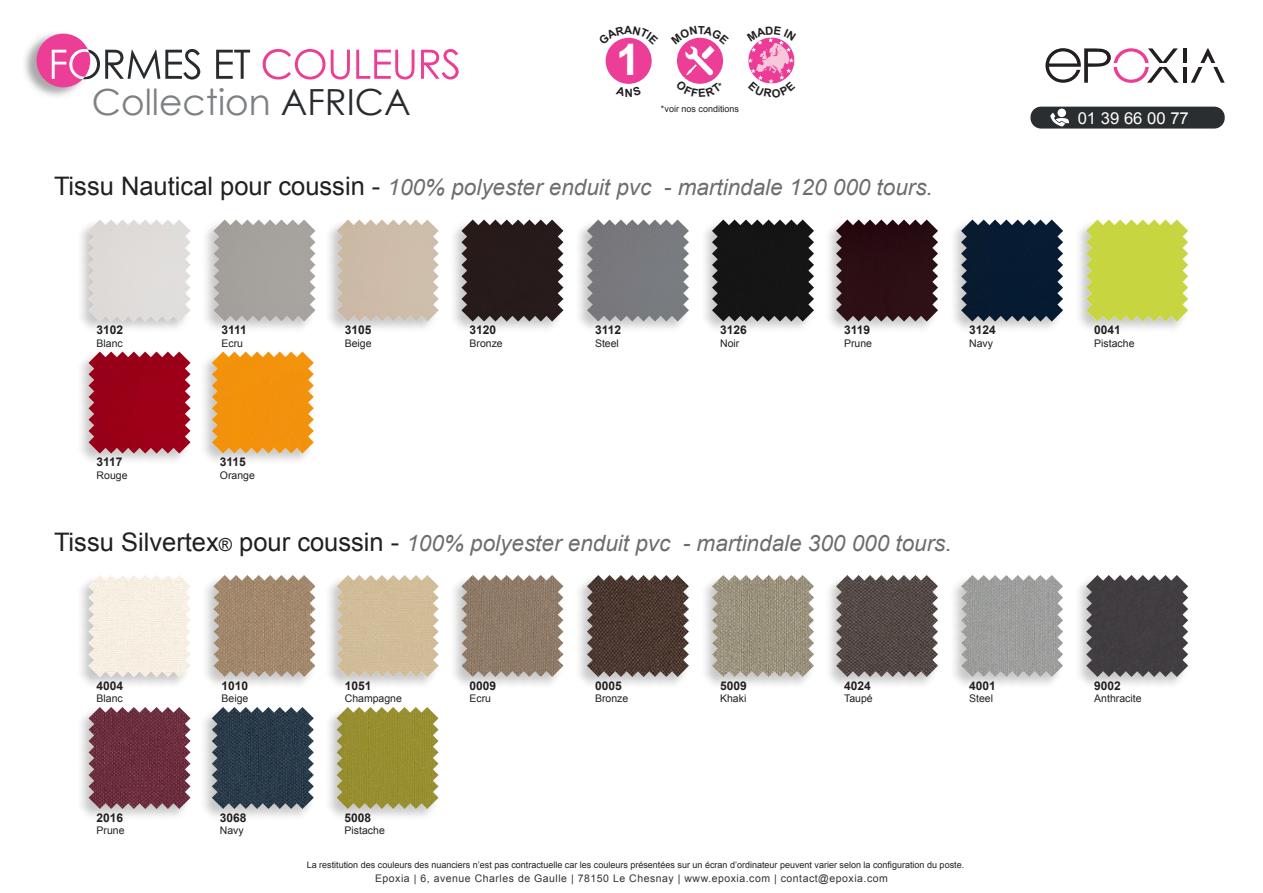
<style>
.page{position:relative;width:1263px;height:893px;background:#fff}
.page>*{position:absolute;margin:0;border:0;box-sizing:border-box;transform-origin:0 0}
.t1{font:700 43.5px "Arial";color:#fff}
.t2{font:36px "Century Gothic";color:#7e8183}
.t3{font:italic 22.5px "Arial";color:#6c6d70}
.t4{font:16.5px "Arial";color:#fff}
.t5{font:700 12px "Arial";color:#231f20}
.t6{font:10.5px "Arial";color:#231f20}
.t7{font:10.5px "Arial";letter-spacing:.05em;color:#333}
.t8{font:9px "Arial";color:#231f20}
.s1{color:#292c2f}
.s2{font-style:normal;font-size:25.5px;color:#231f20}
.s3{font-style:normal;font-size:18px;color:#231f20}
</style>
<div class="page">
<svg style="left:216px;top:50px;width:34px;height:29px"></svg>
<svg style="left:263px;top:49px;width:62px;height:31px"></svg>
<svg style="left:331px;top:50px;width:19px;height:30px"></svg>
<svg style="left:356px;top:50px;width:58px;height:30px"></svg>
<svg style="left:421px;top:49px;width:38px;height:31px"></svg>
<img style="left:24px;top:33px;width:64px;height:63px">
<div style="left:37px;top:34px;width:53px;height:53px;background:#ed3e97;border-radius:50%"></div>
<svg style="left:52px;top:49px;width:148px;height:31px"></svg>
<svg style="left:1191px;top:48px;width:34px;height:35px"></svg>
<hr style="left:1183px;top:67px;width:4px;height:16px;background:#231f20">
<hr style="left:1183px;top:48px;width:4px;height:15px;background:#231f20">
<svg style="left:1045px;top:48px;width:134px;height:35px"></svg>
<div style="left:1030px;top:107px;width:195px;height:22px;background:#2a2e30;border-radius:10px"></div>
<div style="left:1057px;top:109px;width:9px;height:8px;background:#fff;border-radius:50%"></div>
<svg style="left:1050px;top:113px;width:19px;height:14px"></svg>
<img style="left:748px;top:37px;width:46px;height:47px;border-radius:23px">
<div style="left:606px;top:38px;width:46px;height:46px;background:#ed3e97;border-radius:50%"></div>
<div style="left:75px;top:574px;width:117px;height:116px;background:#231f20;opacity:.25"></div>
<div style="left:75px;top:218px;width:117px;height:117px;background:#231f20;opacity:.25"></div>
<div style="left:1073px;top:574px;width:116px;height:116px;background:#231f20;opacity:.25"></div>
<div style="left:1073px;top:218px;width:116px;height:117px;background:#231f20;opacity:.25"></div>
<div style="left:699px;top:574px;width:116px;height:116px;background:#231f20;opacity:.25"></div>
<div style="left:699px;top:218px;width:116px;height:117px;background:#231f20;opacity:.25"></div>
<div style="left:948px;top:574px;width:116px;height:116px;background:#231f20;opacity:.25"></div>
<div style="left:948px;top:218px;width:116px;height:117px;background:#231f20;opacity:.25"></div>
<div style="left:200px;top:574px;width:117px;height:116px;background:#231f20;opacity:.25"></div>
<div style="left:200px;top:218px;width:117px;height:117px;background:#231f20;opacity:.25"></div>
<div style="left:75px;top:706px;width:117px;height:116px;background:#231f20;opacity:.25"></div>
<div style="left:75px;top:350px;width:117px;height:117px;background:#231f20;opacity:.25"></div>
<div style="left:323px;top:574px;width:117px;height:116px;background:#231f20;opacity:.25"></div>
<div style="left:323px;top:218px;width:117px;height:117px;background:#231f20;opacity:.25"></div>
<div style="left:199px;top:706px;width:116px;height:116px;background:#231f20;opacity:.25"></div>
<div style="left:199px;top:350px;width:116px;height:117px;background:#231f20;opacity:.25"></div>
<div style="left:448px;top:574px;width:117px;height:116px;background:#231f20;opacity:.25"></div>
<div style="left:448px;top:218px;width:117px;height:117px;background:#231f20;opacity:.25"></div>
<div style="left:323px;top:706px;width:117px;height:116px;background:#231f20;opacity:.25"></div>
<div style="left:574px;top:574px;width:116px;height:116px;background:#231f20;opacity:.25"></div>
<div style="left:574px;top:218px;width:116px;height:117px;background:#231f20;opacity:.25"></div>
<div style="left:823px;top:574px;width:116px;height:116px;background:#231f20;opacity:.25"></div>
<div style="left:823px;top:218px;width:116px;height:117px;background:#231f20;opacity:.25"></div>
<img style="left:88px;top:575px;width:103px;height:102px">
<img style="left:88px;top:220px;width:103px;height:102px">
<img style="left:1086px;top:575px;width:102px;height:102px">
<svg style="left:1086px;top:220px;width:102px;height:102px;background:#cad752"></svg>
<img style="left:712px;top:575px;width:102px;height:102px">
<img style="left:712px;top:220px;width:102px;height:102px">
<img style="left:961px;top:575px;width:102px;height:102px">
<img style="left:961px;top:220px;width:102px;height:102px">
<img style="left:213px;top:575px;width:102px;height:102px">
<img style="left:213px;top:220px;width:102px;height:102px">
<img style="left:88px;top:707px;width:103px;height:102px">
<img style="left:88px;top:352px;width:103px;height:102px">
<img style="left:337px;top:575px;width:102px;height:102px">
<img style="left:337px;top:220px;width:102px;height:102px">
<img style="left:212px;top:707px;width:102px;height:102px">
<img style="left:212px;top:352px;width:102px;height:102px">
<img style="left:461px;top:575px;width:102px;height:102px">
<img style="left:461px;top:220px;width:102px;height:102px">
<img style="left:336px;top:707px;width:103px;height:102px">
<img style="left:587px;top:575px;width:102px;height:102px">
<img style="left:587px;top:220px;width:102px;height:102px">
<img style="left:836px;top:575px;width:102px;height:102px">
<img style="left:836px;top:220px;width:102px;height:102px">
<svg style="left:677px;top:37px;width:46px;height:47px"></svg>
<svg style="left:750px;top:37px;width:43px;height:15px"></svg>
<svg style="left:750px;top:69px;width:43px;height:15px"></svg>
<svg style="left:612px;top:37px;width:33px;height:8px"></svg>
<h2 class="t2" style="left:92px;top:76px;width:320px">Collection <span class="s1">AFRICA</span></h2>
<h1 class="t1" style="left:616px;top:30px;width:26px">1</h1>
<p class="t8" style="left:661px;top:102px;width:80px">*voir nos conditions</p>
<h3 class="t3" style="left:54px;top:173px;width:880px"><span class="s2">Tissu Nautical pour coussin -</span> 100% polyester enduit pvc - martindale 120 000 tours.</h3>
<h3 class="t5" style="left:97px;top:321px;width:28px">3102</h3>
<p class="t6" style="left:97px;top:336px;width:28px">Blanc</p>
<h3 class="t5" style="left:221px;top:321px;width:27px">3111</h3>
<p class="t6" style="left:221px;top:336px;width:23px">Ecru</p>
<h3 class="t5" style="left:345px;top:321px;width:28px">3105</h3>
<p class="t6" style="left:345px;top:336px;width:28px">Beige</p>
<h3 class="t5" style="left:469px;top:321px;width:28px">3120</h3>
<p class="t6" style="left:469px;top:336px;width:35px">Bronze</p>
<h3 class="t5" style="left:595px;top:321px;width:28px">3112</h3>
<p class="t6" style="left:595px;top:336px;width:25px">Steel</p>
<h3 class="t5" style="left:720px;top:321px;width:28px">3126</h3>
<p class="t6" style="left:720px;top:336px;width:21px">Noir</p>
<h3 class="t5" style="left:844px;top:321px;width:28px">3119</h3>
<p class="t6" style="left:844px;top:336px;width:30px">Prune</p>
<h3 class="t5" style="left:969px;top:321px;width:28px">3124</h3>
<p class="t6" style="left:969px;top:336px;width:25px">Navy</p>
<h3 class="t5" style="left:97px;top:453px;width:28px">3117</h3>
<p class="t6" style="left:97px;top:468px;width:32px">Rouge</p>
<h3 class="t5" style="left:220px;top:453px;width:28px">3115</h3>
<p class="t6" style="left:220px;top:468px;width:37px">Orange</p>
<h3 class="t3" style="left:54px;top:528px;width:899px"><span class="s2">Tissu Silvertex</span><span class="s3">®</span> <span class="s2">pour coussin -</span> 100% polyester enduit pvc - martindale 300 000 tours.</h3>
<h3 class="t5" style="left:97px;top:677px;width:28px">4004</h3>
<p class="t6" style="left:97px;top:691px;width:28px">Blanc</p>
<h3 class="t5" style="left:97px;top:809px;width:28px">2016</h3>
<p class="t6" style="left:97px;top:823px;width:30px">Prune</p>
<h3 class="t5" style="left:221px;top:677px;width:28px">1010</h3>
<p class="t6" style="left:221px;top:691px;width:28px">Beige</p>
<h3 class="t5" style="left:220px;top:809px;width:28px">3068</h3>
<p class="t6" style="left:220px;top:823px;width:25px">Navy</p>
<h3 class="t5" style="left:345px;top:677px;width:28px">1051</h3>
<p class="t6" style="left:345px;top:691px;width:59px">Champagne</p>
<h3 class="t5" style="left:345px;top:809px;width:28px">5008</h3>
<p class="t6" style="left:345px;top:823px;width:42px">Pistache</p>
<h3 class="t5" style="left:469px;top:677px;width:28px">0009</h3>
<p class="t6" style="left:469px;top:691px;width:23px">Ecru</p>
<h3 class="t5" style="left:595px;top:677px;width:28px">0005</h3>
<p class="t6" style="left:595px;top:691px;width:35px">Bronze</p>
<h3 class="t5" style="left:720px;top:677px;width:28px">5009</h3>
<p class="t6" style="left:720px;top:691px;width:28px">Khaki</p>
<h3 class="t5" style="left:844px;top:677px;width:28px">4024</h3>
<p class="t6" style="left:844px;top:691px;width:30px">Taupé</p>
<h3 class="t5" style="left:969px;top:677px;width:28px">4001</h3>
<p class="t6" style="left:969px;top:691px;width:25px">Steel</p>
<p class="t8" style="left:307px;top:858px;width:659px">La restitution des couleurs des nuanciers n’est pas contractuelle car les couleurs présentées sur un écran d’ordinateur peuvent varier selon la configuration du poste.</p>
<p class="t7" style="left:375px;top:871px;width:514px">Epoxia | 6, avenue Charles de Gaulle | 78150 Le Chesnay | www.epoxia.com | contact@epoxia.com</p>
<h3 class="t4" style="left:1078px;top:106px;width:113px">01 39 66 00 77</h3>
<h3 class="t5" style="left:1094px;top:321px;width:28px">0041</h3>
<p class="t6" style="left:1094px;top:336px;width:42px">Pistache</p>
<h3 class="t5" style="left:1094px;top:677px;width:28px">9002</h3>
<p class="t6" style="left:1094px;top:691px;width:49px">Anthracite</p>
</div>
